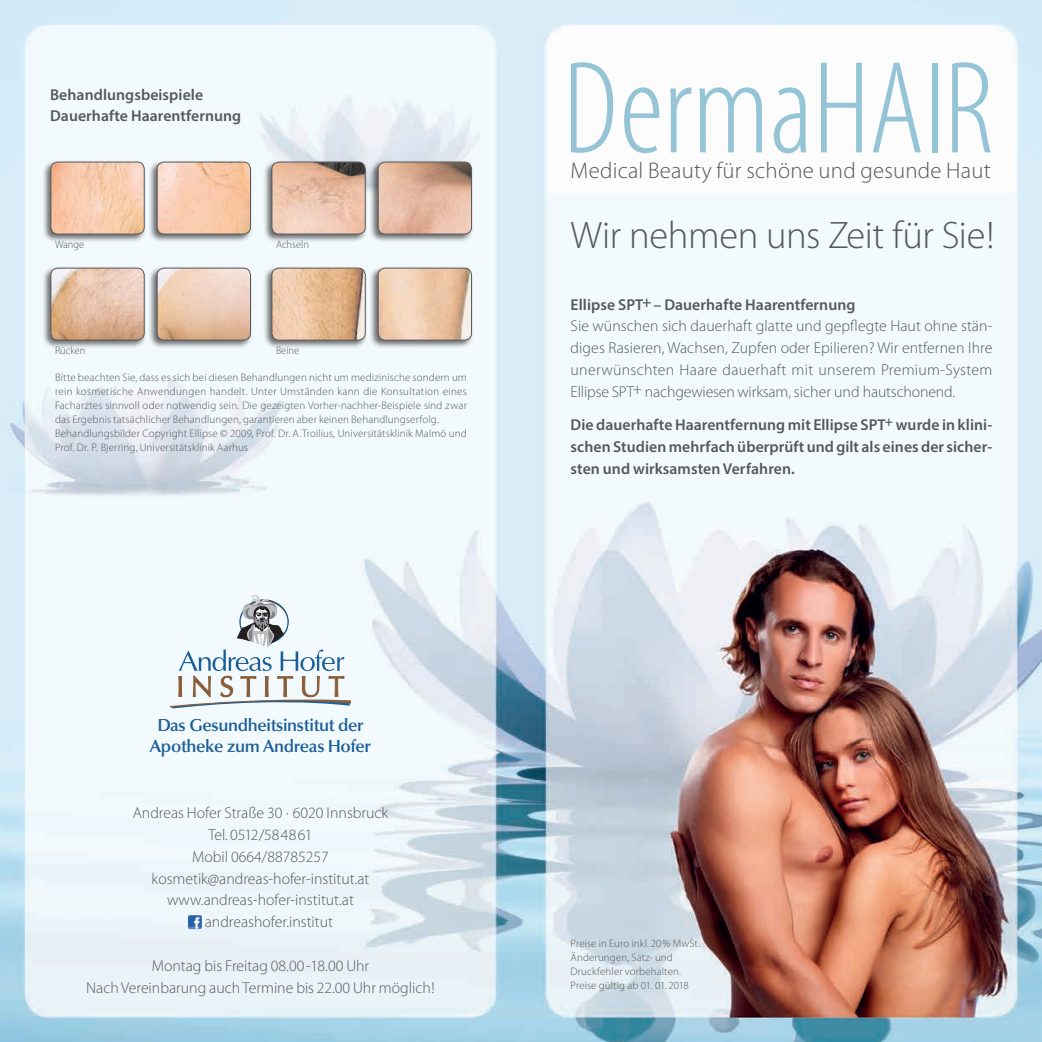
<style>
.page{position:relative;width:1042px;height:1042px;background:#fff}
.page>*{position:absolute;margin:0;border:0;box-sizing:border-box;transform-origin:0 0}
.t1{font:300 condensed 133px "Myriad Pro";letter-spacing:-.005em;color:#95c4d7}
.t2{font:300 38.5px "Myriad Pro";letter-spacing:-.01em;color:#57585a}
.t3{font:300 22.75px "Myriad Pro";letter-spacing:.01em;color:#57585a}
.t4{font:600 17.5px/21px "Optima LT Std";letter-spacing:-.02em;color:#1c5e98;text-align:center}
.t5{font:300 15.75px/21.9px "Myriad Pro";color:#57585a;text-align:justify}
.t6{font:600 15.75px/21.9px "Myriad Pro";letter-spacing:.005em;color:#57585a;text-align:justify}
.t7{font:300 10.85px/14px "Myriad Pro";letter-spacing:.01em;color:#57585a}
.t8{font:300 10.85px "Myriad Pro";letter-spacing:.01em;color:#57585a;scale:.95 1}
</style>
<div class="page">
<img style="left:0;top:0;width:1042px;height:1042px">
<svg style="left:170px;top:595px;width:181px;height:113px"></svg>
<img style="left:188px;top:915px;width:14px;height:14px">
<div style="left:42px;top:266px;width:104px;height:83px;background:#231f20;opacity:.65"></div>
<img style="left:51px;top:268px;width:93px;height:72px">
<div style="left:51px;top:268px;width:94px;height:72px;border:1px solid #57585a;border-radius:7px"></div>
<div style="left:148px;top:266px;width:104px;height:83px;background:#231f20;opacity:.65"></div>
<img style="left:157px;top:268px;width:93px;height:72px">
<div style="left:157px;top:268px;width:94px;height:72px;border:1px solid #57585a;border-radius:7px"></div>
<div style="left:263px;top:160px;width:104px;height:83px;background:#231f20;opacity:.65"></div>
<img style="left:272px;top:162px;width:93px;height:72px">
<div style="left:272px;top:162px;width:93px;height:72px;border:1px solid #57585a;border-radius:7px"></div>
<div style="left:369px;top:160px;width:104px;height:83px;background:#231f20;opacity:.65"></div>
<img style="left:378px;top:162px;width:93px;height:72px">
<div style="left:378px;top:162px;width:94px;height:72px;border:1px solid #57585a;border-radius:7px"></div>
<div style="left:263px;top:266px;width:104px;height:83px;background:#231f20;opacity:.65"></div>
<img style="left:272px;top:268px;width:93px;height:72px">
<div style="left:272px;top:268px;width:93px;height:72px;border:1px solid #57585a;border-radius:7px"></div>
<div style="left:369px;top:266px;width:104px;height:83px;background:#231f20;opacity:.65"></div>
<img style="left:378px;top:268px;width:93px;height:72px">
<div style="left:378px;top:268px;width:94px;height:72px;border:1px solid #57585a;border-radius:7px"></div>
<div style="left:42px;top:160px;width:104px;height:83px;background:#231f20;opacity:.65"></div>
<img style="left:51px;top:162px;width:93px;height:72px">
<div style="left:51px;top:162px;width:94px;height:72px;border:1px solid #57585a;border-radius:7px"></div>
<div style="left:148px;top:160px;width:104px;height:83px;background:#231f20;opacity:.65"></div>
<img style="left:157px;top:162px;width:93px;height:72px">
<div style="left:157px;top:162px;width:94px;height:72px;border:1px solid #57585a;border-radius:7px"></div>
<h3 class="t6" style="left:50px;top:84px;width:193px;line-height:21px">Behandlungsbeispiele<br>Dauerhafte Haarentfernung</h3>
<p class="t8" style="left:55px;top:239px;width:32px">Wange</p>
<p class="t8" style="left:55px;top:345px;width:34px">Rücken</p>
<p class="t8" style="left:276px;top:239px;width:36px">Achseln</p>
<p class="t8" style="left:276px;top:345px;width:26px">Beine</p>
<p class="t7" style="left:55px;top:371px;width:413px">Bitte beachten Sie, dass es sich bei diesen Behandlungen nicht um medizinische sondern um rein kosmetische Anwendungen handelt. Unter Umständen kann die Konsultation eines Facharztes sinnvoll oder notwendig sein. Die gezeigten Vorher-nachher-Beispiele sind zwar das Ergebnis tatsächlicher Behandlungen, garantieren aber keinen Behandlungserfolg.<br>Behandlungsbilder Copyright Ellipse © 2009, Prof. Dr. A.Troilius, Universitätsklinik Malmö und Prof. Dr. P. Bjerring, Universitätsklinik Aarhus</p>
<h3 class="t4" style="left:150px;top:715px;width:222px">Das Gesundheitsinstitut der<br>Apotheke zum Andreas Hofer</h3>
<h3 class="t5" style="left:133px;top:802px;width:257px">Andreas Hofer Straße 30 · 6020 Innsbruck</h3>
<h3 class="t5" style="left:209px;top:824px;width:105px">Tel. 0512/584861</h3>
<h3 class="t5" style="left:192px;top:846px;width:138px">Mobil 0664/88785257</h3>
<h3 class="t5" style="left:151px;top:867px;width:219px">kosmetik@andreas-hofer-institut.at</h3>
<h3 class="t5" style="left:167px;top:889px;width:188px">www.andreas-hofer-institut.at</h3>
<h3 class="t5" style="left:205px;top:911px;width:130px">andreashofer.institut</h3>
<h3 class="t5" style="left:86px;top:955px;width:350px;text-align:center">Montag bis Freitag 08.00-18.00 Uhr<br>Nach Vereinbarung auch Termine bis 22.00 Uhr möglich!</h3>
<h1 class="t1" style="left:563px;top:38px;width:432px">DermaHAIR</h1>
<h3 class="t3" style="left:570px;top:158px;width:422px">Medical Beauty für schöne und gesunde Haut</h3>
<h2 class="t2" style="left:570px;top:214px;width:425px">Wir nehmen uns Zeit für Sie!</h2>
<h3 class="t6" style="left:570px;top:293px;width:286px">Ellipse SPT+ – Dauerhafte Haarentfernung</h3>
<p class="t5" style="left:570px;top:315px;width:423px">Sie wünschen sich dauerhaft glatte und gepflegte Haut ohne stän&shy;diges Rasieren, Wachsen, Zupfen oder Epilieren? Wir entfernen Ihre unerwünschten Haare dauerhaft mit unserem Premium-System Ellipse SPT+ nachgewiesen wirksam, sicher und hautschonend.</p>
<h3 class="t6" style="left:570px;top:413px;width:423px">Die dauerhafte Haarentfernung mit Ellipse SPT<sup>+</sup> wurde in klini&shy;schen Studien mehrfach überprüft und gilt als eines der sicher&shy;sten und wirksamsten Verfahren.</h3>
<p class="t7" style="left:570px;top:937px;width:131px">Preise in Euro inkl. 20% MwSt.<br>Änderungen, Satz- und<br>Druckfehler vorbehalten.<br>Preise gültig ab 01. 01. 2018</p>
</div>
